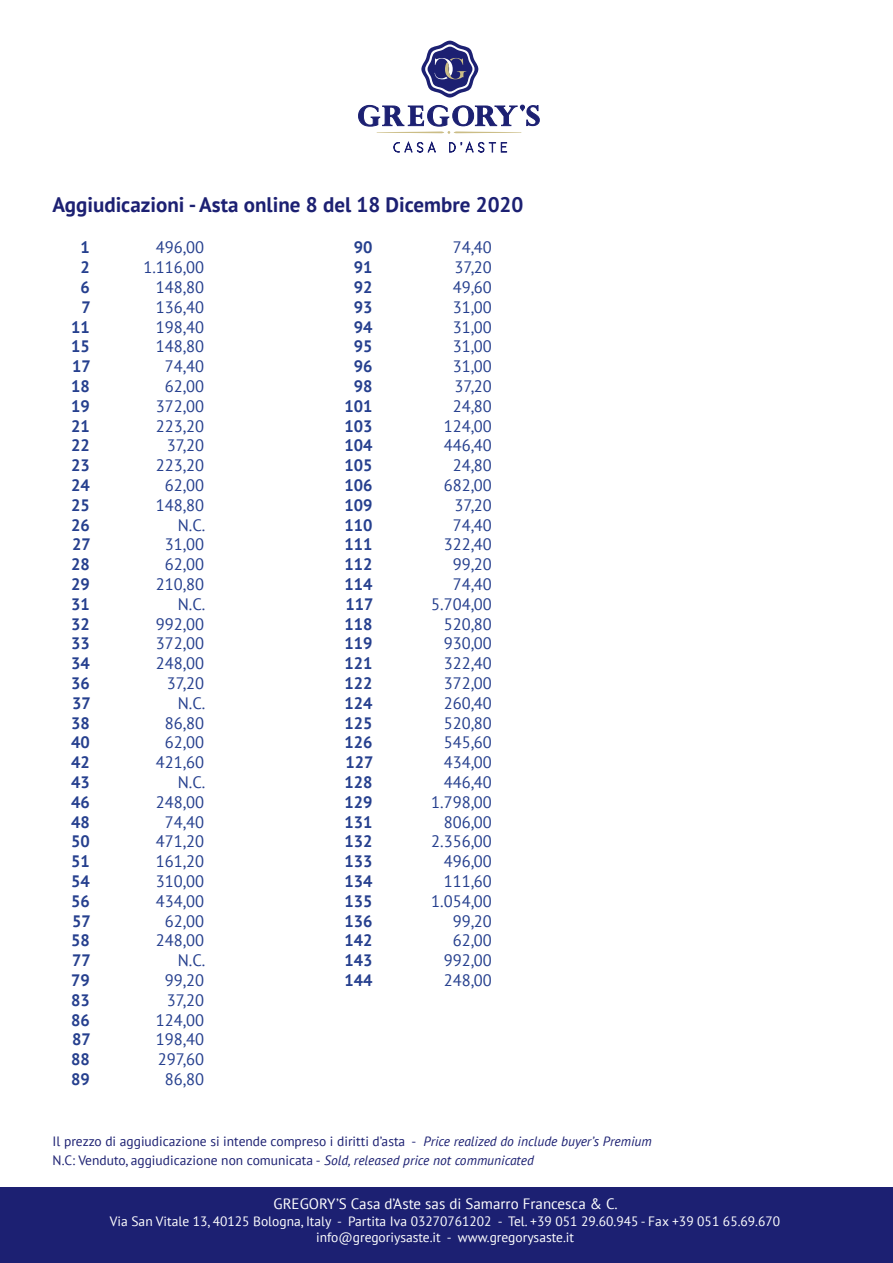
<style>
.page{position:relative;width:893px;height:1263px;background:#fff}
.page>*{position:absolute;margin:0;border:0;box-sizing:border-box;transform-origin:0 0}
.t1{font:700 21px "PT Sans";color:#1c2072}
.t2{font:16.5px "PT Sans";color:#253f8e}
.t3{font:700 16.5px "PT Sans";color:#253f8e}
.t4{font:15px "PT Sans";color:#fff}
.t5{font:13.5px "PT Sans";color:#1c2072}
.t6{font:13.5px "PT Sans";color:#fff}
.s1{font-style:italic}
</style>
<div class="page">
<div style="left:0;top:1187px;width:893px;height:76px;background:#1c2072"></div>
<svg style="left:394px;top:142px;width:42px;height:10px"></svg>
<svg style="left:449px;top:142px;width:6px;height:10px"></svg>
<svg style="left:461px;top:142px;width:46px;height:10px"></svg>
<svg style="left:421px;top:41px;width:57px;height:57px"></svg>
<svg style="left:358px;top:105px;width:181px;height:29px"></svg>
<p class="t1" style="left:53px;top:191px;width:472px">Aggiudicazioni - Asta online 8 del 18 Dicembre 2020</p>
<p class="t3" style="left:81px;top:237px;width:11px">1</p>
<p class="t3" style="left:81px;top:256px;width:11px">2</p>
<p class="t3" style="left:81px;top:276px;width:11px">6</p>
<p class="t3" style="left:82px;top:296px;width:11px">7</p>
<p class="t3" style="left:71px;top:316px;width:20px">11</p>
<p class="t3" style="left:71px;top:336px;width:20px">15</p>
<p class="t3" style="left:72px;top:355px;width:20px">17</p>
<p class="t3" style="left:71px;top:375px;width:20px">18</p>
<p class="t3" style="left:71px;top:395px;width:20px">19</p>
<p class="t3" style="left:71px;top:415px;width:20px">21</p>
<p class="t3" style="left:71px;top:435px;width:20px">22</p>
<p class="t3" style="left:71px;top:454px;width:20px">23</p>
<p class="t3" style="left:71px;top:474px;width:20px">24</p>
<p class="t3" style="left:71px;top:494px;width:20px">25</p>
<p class="t3" style="left:71px;top:514px;width:20px">26</p>
<p class="t3" style="left:72px;top:534px;width:20px">27</p>
<p class="t3" style="left:71px;top:553px;width:20px">28</p>
<p class="t3" style="left:71px;top:573px;width:20px">29</p>
<p class="t3" style="left:71px;top:593px;width:20px">31</p>
<p class="t3" style="left:71px;top:613px;width:20px">32</p>
<p class="t3" style="left:71px;top:633px;width:20px">33</p>
<p class="t3" style="left:71px;top:652px;width:20px">34</p>
<p class="t3" style="left:71px;top:672px;width:20px">36</p>
<p class="t3" style="left:72px;top:692px;width:20px">37</p>
<p class="t3" style="left:71px;top:712px;width:20px">38</p>
<p class="t3" style="left:71px;top:732px;width:20px">40</p>
<p class="t3" style="left:71px;top:751px;width:20px">42</p>
<p class="t3" style="left:71px;top:771px;width:20px">43</p>
<p class="t3" style="left:71px;top:791px;width:20px">46</p>
<p class="t3" style="left:71px;top:811px;width:20px">48</p>
<p class="t3" style="left:71px;top:831px;width:20px">50</p>
<p class="t3" style="left:71px;top:850px;width:20px">51</p>
<p class="t3" style="left:71px;top:870px;width:20px">54</p>
<p class="t3" style="left:71px;top:890px;width:20px">56</p>
<p class="t3" style="left:72px;top:910px;width:20px">57</p>
<p class="t3" style="left:71px;top:930px;width:20px">58</p>
<p class="t3" style="left:72px;top:949px;width:20px">77</p>
<p class="t3" style="left:71px;top:969px;width:20px">79</p>
<p class="t3" style="left:71px;top:989px;width:20px">83</p>
<p class="t3" style="left:71px;top:1009px;width:20px">86</p>
<p class="t3" style="left:72px;top:1029px;width:20px">87</p>
<p class="t3" style="left:71px;top:1048px;width:20px">88</p>
<p class="t3" style="left:71px;top:1068px;width:20px">89</p>
<p class="t2" style="left:156px;top:237px;width:50px">496,00</p>
<p class="t2" style="left:143px;top:257px;width:62px">1.116,00</p>
<p class="t2" style="left:156px;top:277px;width:50px">148,80</p>
<p class="t2" style="left:156px;top:296px;width:50px">136,40</p>
<p class="t2" style="left:156px;top:316px;width:50px">198,40</p>
<p class="t2" style="left:156px;top:336px;width:50px">148,80</p>
<p class="t2" style="left:165px;top:356px;width:41px">74,40</p>
<p class="t2" style="left:165px;top:376px;width:41px">62,00</p>
<p class="t2" style="left:156px;top:395px;width:50px">372,00</p>
<p class="t2" style="left:156px;top:415px;width:50px">223,20</p>
<p class="t2" style="left:167px;top:435px;width:39px">37,20</p>
<p class="t2" style="left:156px;top:455px;width:50px">223,20</p>
<p class="t2" style="left:165px;top:475px;width:41px">62,00</p>
<p class="t2" style="left:156px;top:494px;width:50px">148,80</p>
<p class="t2" style="left:178px;top:514px;width:29px">N.C.</p>
<p class="t2" style="left:165px;top:534px;width:41px">31,00</p>
<p class="t2" style="left:165px;top:554px;width:41px">62,00</p>
<p class="t2" style="left:156px;top:574px;width:50px">210,80</p>
<p class="t2" style="left:178px;top:593px;width:29px">N.C.</p>
<p class="t2" style="left:156px;top:613px;width:50px">992,00</p>
<p class="t2" style="left:156px;top:633px;width:50px">372,00</p>
<p class="t2" style="left:156px;top:653px;width:50px">248,00</p>
<p class="t2" style="left:167px;top:673px;width:39px">37,20</p>
<p class="t2" style="left:178px;top:692px;width:29px">N.C.</p>
<p class="t2" style="left:165px;top:712px;width:41px">86,80</p>
<p class="t2" style="left:165px;top:732px;width:41px">62,00</p>
<p class="t2" style="left:156px;top:752px;width:50px">421,60</p>
<p class="t2" style="left:178px;top:772px;width:29px">N.C.</p>
<p class="t2" style="left:156px;top:791px;width:50px">248,00</p>
<p class="t2" style="left:165px;top:811px;width:41px">74,40</p>
<p class="t2" style="left:156px;top:831px;width:50px">471,20</p>
<p class="t2" style="left:156px;top:851px;width:50px">161,20</p>
<p class="t2" style="left:156px;top:871px;width:50px">310,00</p>
<p class="t2" style="left:156px;top:890px;width:50px">434,00</p>
<p class="t2" style="left:165px;top:910px;width:41px">62,00</p>
<p class="t2" style="left:156px;top:930px;width:50px">248,00</p>
<p class="t2" style="left:178px;top:950px;width:29px">N.C.</p>
<p class="t2" style="left:165px;top:970px;width:41px">99,20</p>
<p class="t2" style="left:167px;top:989px;width:39px">37,20</p>
<p class="t2" style="left:156px;top:1009px;width:50px">124,00</p>
<p class="t2" style="left:156px;top:1029px;width:50px">198,40</p>
<p class="t2" style="left:158px;top:1049px;width:48px">297,60</p>
<p class="t2" style="left:165px;top:1069px;width:41px">86,80</p>
<p class="t3" style="left:354px;top:237px;width:20px">90</p>
<p class="t3" style="left:354px;top:256px;width:20px">91</p>
<p class="t3" style="left:354px;top:276px;width:20px">92</p>
<p class="t3" style="left:354px;top:296px;width:20px">93</p>
<p class="t3" style="left:354px;top:316px;width:20px">94</p>
<p class="t3" style="left:354px;top:336px;width:20px">95</p>
<p class="t3" style="left:354px;top:355px;width:20px">96</p>
<p class="t3" style="left:354px;top:375px;width:20px">98</p>
<p class="t3" style="left:345px;top:395px;width:30px">101</p>
<p class="t3" style="left:345px;top:415px;width:30px">103</p>
<p class="t3" style="left:345px;top:435px;width:30px">104</p>
<p class="t3" style="left:345px;top:454px;width:30px">105</p>
<p class="t3" style="left:345px;top:474px;width:30px">106</p>
<p class="t3" style="left:345px;top:494px;width:30px">109</p>
<p class="t3" style="left:345px;top:514px;width:30px">110</p>
<p class="t3" style="left:345px;top:534px;width:30px">111</p>
<p class="t3" style="left:345px;top:553px;width:30px">112</p>
<p class="t3" style="left:345px;top:573px;width:30px">114</p>
<p class="t3" style="left:345px;top:593px;width:30px">117</p>
<p class="t3" style="left:345px;top:613px;width:30px">118</p>
<p class="t3" style="left:345px;top:633px;width:30px">119</p>
<p class="t3" style="left:345px;top:652px;width:30px">121</p>
<p class="t3" style="left:345px;top:672px;width:30px">122</p>
<p class="t3" style="left:345px;top:692px;width:30px">124</p>
<p class="t3" style="left:345px;top:712px;width:30px">125</p>
<p class="t3" style="left:345px;top:732px;width:30px">126</p>
<p class="t3" style="left:345px;top:751px;width:30px">127</p>
<p class="t3" style="left:345px;top:771px;width:30px">128</p>
<p class="t3" style="left:345px;top:791px;width:30px">129</p>
<p class="t3" style="left:345px;top:811px;width:30px">131</p>
<p class="t3" style="left:345px;top:831px;width:30px">132</p>
<p class="t3" style="left:345px;top:850px;width:30px">133</p>
<p class="t3" style="left:345px;top:870px;width:30px">134</p>
<p class="t3" style="left:345px;top:890px;width:30px">135</p>
<p class="t3" style="left:345px;top:910px;width:30px">136</p>
<p class="t3" style="left:345px;top:930px;width:30px">142</p>
<p class="t3" style="left:345px;top:949px;width:30px">143</p>
<p class="t3" style="left:345px;top:969px;width:30px">144</p>
<p class="t2" style="left:453px;top:237px;width:41px">74,40</p>
<p class="t2" style="left:454px;top:257px;width:39px">37,20</p>
<p class="t2" style="left:453px;top:277px;width:41px">49,60</p>
<p class="t2" style="left:453px;top:296px;width:41px">31,00</p>
<p class="t2" style="left:453px;top:316px;width:41px">31,00</p>
<p class="t2" style="left:453px;top:336px;width:41px">31,00</p>
<p class="t2" style="left:453px;top:356px;width:41px">31,00</p>
<p class="t2" style="left:454px;top:376px;width:39px">37,20</p>
<p class="t2" style="left:453px;top:395px;width:41px">24,80</p>
<p class="t2" style="left:444px;top:415px;width:50px">124,00</p>
<p class="t2" style="left:444px;top:435px;width:50px">446,40</p>
<p class="t2" style="left:453px;top:455px;width:41px">24,80</p>
<p class="t2" style="left:444px;top:475px;width:50px">682,00</p>
<p class="t2" style="left:454px;top:494px;width:39px">37,20</p>
<p class="t2" style="left:453px;top:514px;width:41px">74,40</p>
<p class="t2" style="left:444px;top:534px;width:50px">322,40</p>
<p class="t2" style="left:453px;top:554px;width:41px">99,20</p>
<p class="t2" style="left:453px;top:574px;width:41px">74,40</p>
<p class="t2" style="left:431px;top:593px;width:62px">5.704,00</p>
<p class="t2" style="left:444px;top:613px;width:50px">520,80</p>
<p class="t2" style="left:444px;top:633px;width:50px">930,00</p>
<p class="t2" style="left:444px;top:653px;width:50px">322,40</p>
<p class="t2" style="left:444px;top:673px;width:50px">372,00</p>
<p class="t2" style="left:444px;top:692px;width:50px">260,40</p>
<p class="t2" style="left:444px;top:712px;width:50px">520,80</p>
<p class="t2" style="left:444px;top:732px;width:50px">545,60</p>
<p class="t2" style="left:444px;top:752px;width:50px">434,00</p>
<p class="t2" style="left:444px;top:772px;width:50px">446,40</p>
<p class="t2" style="left:431px;top:791px;width:62px">1.798,00</p>
<p class="t2" style="left:444px;top:811px;width:50px">806,00</p>
<p class="t2" style="left:431px;top:831px;width:62px">2.356,00</p>
<p class="t2" style="left:444px;top:851px;width:50px">496,00</p>
<p class="t2" style="left:444px;top:871px;width:50px">111,60</p>
<p class="t2" style="left:431px;top:890px;width:62px">1.054,00</p>
<p class="t2" style="left:453px;top:910px;width:41px">99,20</p>
<p class="t2" style="left:453px;top:930px;width:41px">62,00</p>
<p class="t2" style="left:444px;top:950px;width:50px">992,00</p>
<p class="t2" style="left:444px;top:970px;width:50px">248,00</p>
<p class="t5" style="left:53px;top:1132px;width:601px">Il prezzo di aggiudicazione si intende compreso i diritti d’asta - <span class="s1">Price realized do include buyer’s Premium</span></p>
<p class="t5" style="left:53px;top:1152px;width:483px">N.C: Venduto, aggiudicazione non comunicata - <span class="s1">Sold, released price not communicated</span></p>
<p class="t4" style="left:274px;top:1194px;width:346px">GREGORY’S Casa d’Aste sas di Samarro Francesca &amp; C.</p>
<p class="t6" style="left:110px;top:1212px;width:672px">Via San Vitale 13, 40125 Bologna, Italy - Partita Iva 03270761202 - Tel. +39 051 29.60.945 - Fax +39 051 65.69.670</p>
<p class="t6" style="left:316px;top:1229px;width:260px">info@gregoriysaste.it - www.gregorysaste.it</p>
</div>
